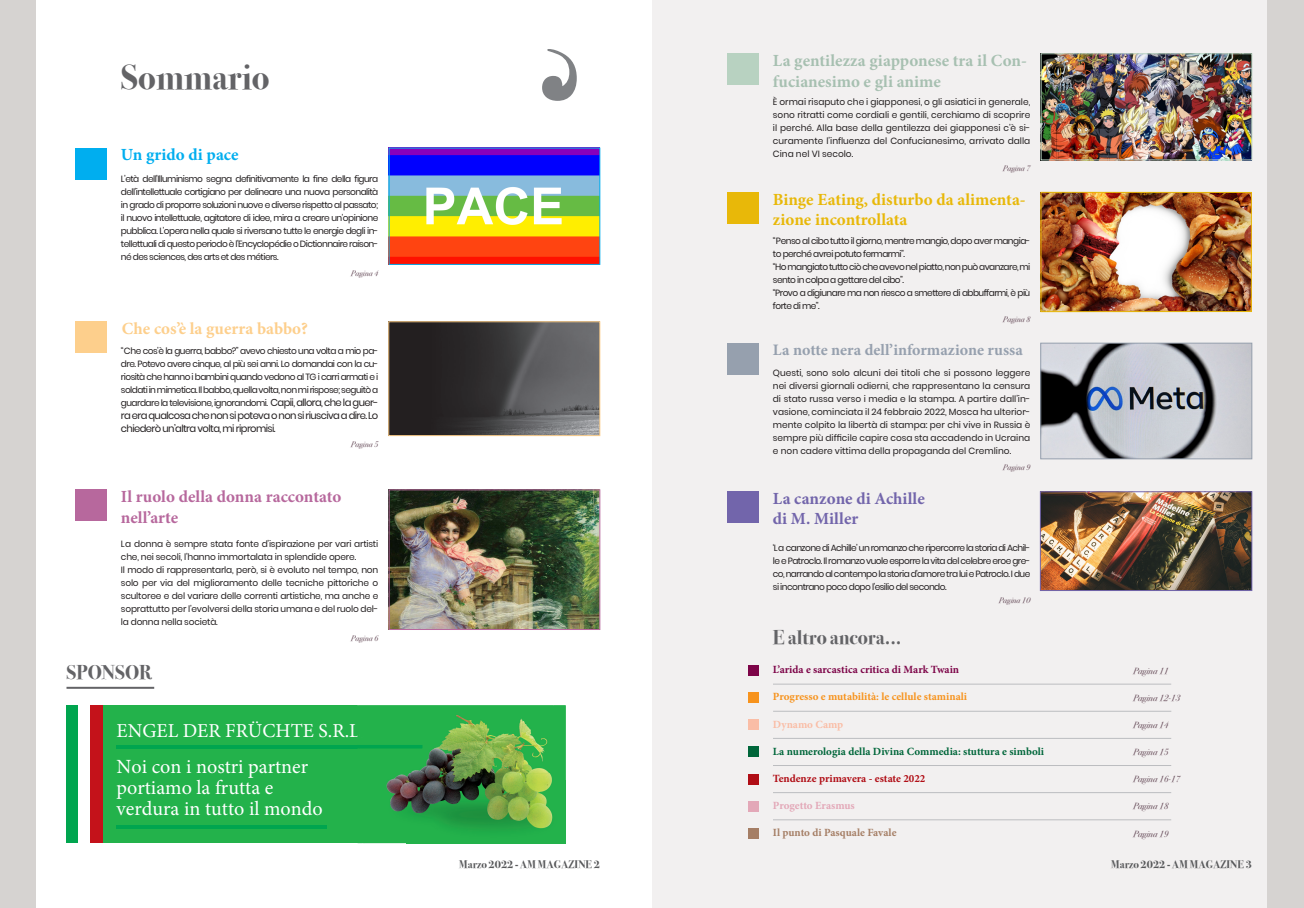
<style>
.page{position:relative;width:1304px;height:908px;background:#fff}
.page>*{position:absolute;margin:0;border:0;box-sizing:border-box;transform-origin:0 0}
.t1{font:700 35px "Bodoni Svty Two ITCTT";color:#636366}
.t2{font:20.1px/21px "Minion Pro";color:#fff}
.t3{font:700 20px "Bodoni Svty Two ITCTT";color:#636366}
.t4{font:19.7px "Minion Pro";color:#fff}
.t5{font:700 17px/21px "Minion Pro";color:#a7c0b1}
.t6{font:700 17px/20.4px "Minion Pro";color:#e8b809}
.t7{font:700 17px/20.4px "Minion Pro";color:#b7689d}
.t8{font:700 17px "Minion Pro";color:#7265ab}
.t9{font:700 17px "Minion Pro";letter-spacing:.005em;color:#fdcf8c}
.t10{font:700 17px "Minion Pro";letter-spacing:.005em;color:#00aeef}
.t11{font:700 16px "Minion Pro";color:#96a0ae}
.t12{font:700 11px "Minion Pro";color:#00663a}
.t13{font:700 11px "Bodoni Svty Two ITCTT";color:#57585a}
.t14{font:700 11px "Minion Pro";color:#f7931d}
.t15{font:700 11px "Minion Pro";color:#7d0448}
.t16{font:700 11px "Minion Pro";color:#b00d15}
.t17{font:700 11px "Minion Pro";color:#a57e65}
.t18{font:700 11px "Minion Pro";color:#e3a8b8}
.t19{font:700 11px "Minion Pro";color:#fabda6}
.t20{font:10px/13px "Poppins";letter-spacing:-.06em;color:#231f20}
.t21{font:9px/13px "Poppins";letter-spacing:-.06em;color:#231f20;text-align:justify}
.t22{font:9px/13px "Poppins";letter-spacing:-.02em;color:#231f20}
.t23{font:italic 9px "Bodoni Svty Two ITCTT";color:#6b515e}
.t24{font:italic 8px "Bodoni Svty Two ITCTT";color:#6b515e}
.s1{font-size:10px}
</style>
<div class="page">
<div style="left:652px;top:0;width:636px;height:907px;background:#f2f0f0"></div>
<div style="left:0;top:0;width:36px;height:907px;background:#d6d3d1"></div>
<div style="left:1268px;top:0;width:36px;height:907px;background:#d6d3d1"></div>
<hr style="left:67px;top:686px;width:87px;height:2px;background:#636366">
<div style="left:67px;top:705px;width:499px;height:137px;background:#23b24b"></div>
<svg style="left:116px;top:825px;width:211px;height:3px"></svg>
<svg style="left:116px;top:745px;width:242px;height:3px"></svg>
<img style="left:358px;top:705px;width:208px;height:67px">
<svg style="left:358px;top:720px;width:5px;height:16px"></svg>
<img style="left:360px;top:744px;width:62px;height:4px">
<img style="left:386px;top:772px;width:180px;height:40px">
<img style="left:406px;top:842px;width:160px;height:2px">
<img style="left:406px;top:779px;width:160px;height:51px">
<div style="left:67px;top:705px;width:12px;height:137px;background:#00a54f"></div>
<div style="left:79px;top:705px;width:12px;height:137px;background:#fff"></div>
<div style="left:91px;top:705px;width:12px;height:137px;background:#c4121a"></div>
<div style="left:76px;top:148px;width:31px;height:31px;background:#00aeef"></div>
<div style="left:728px;top:192px;width:31px;height:31px;background:#e8b809"></div>
<div style="left:728px;top:54px;width:31px;height:31px;background:#b8d2c1"></div>
<div style="left:76px;top:489px;width:31px;height:31px;background:#b7689d"></div>
<div style="left:76px;top:321px;width:31px;height:32px;background:#fdcf8c"></div>
<svg style="left:542px;top:49px;width:35px;height:52px"></svg>
<img style="left:391px;top:149px;width:207px;height:114px">
<img style="left:1042px;top:194px;width:208px;height:116px">
<img style="left:1043px;top:55px;width:207px;height:103px">
<img style="left:391px;top:491px;width:207px;height:136px">
<img style="left:390px;top:323px;width:208px;height:111px">
<div style="left:728px;top:343px;width:31px;height:31px;background:#96a0ae"></div>
<img style="left:1042px;top:344px;width:208px;height:113px">
<div style="left:728px;top:491px;width:31px;height:31px;background:#7265ab"></div>
<img style="left:1042px;top:493px;width:208px;height:95px">
<div style="left:748px;top:692px;width:11px;height:10px;background:#f7931d"></div>
<div style="left:748px;top:719px;width:11px;height:10px;background:#fabda6"></div>
<div style="left:748px;top:746px;width:11px;height:10px;background:#00663a"></div>
<div style="left:748px;top:773px;width:11px;height:11px;background:#b00d15"></div>
<div style="left:748px;top:800px;width:11px;height:11px;background:#e3a8b8"></div>
<div style="left:748px;top:827px;width:11px;height:11px;background:#a57e65"></div>
<div style="left:748px;top:665px;width:11px;height:10px;background:#7d0448"></div>
<div style="left:389px;top:147px;width:211px;height:118px;border:1px solid #00aeef"></div>
<div style="left:388px;top:321px;width:212px;height:115px;border:1px solid #fdcf8c"></div>
<div style="left:389px;top:489px;width:211px;height:140px;border:1px solid #b7689d"></div>
<div style="left:1041px;top:53px;width:211px;height:107px;border:1px solid #b8d2c1"></div>
<div style="left:1040px;top:192px;width:212px;height:120px;border:1px solid #e8b809"></div>
<div style="left:1040px;top:342px;width:212px;height:117px;border:1px solid #96a0ae"></div>
<div style="left:1040px;top:491px;width:212px;height:99px;border:1px solid #7265ab"></div>
<hr style="left:773px;top:683px;width:398px;height:1px;background:#bcbdc0">
<hr style="left:773px;top:710px;width:398px;height:1px;background:#bcbdc0">
<hr style="left:773px;top:737px;width:398px;height:1px;background:#bcbdc0">
<hr style="left:773px;top:764px;width:398px;height:1px;background:#bcbdc0">
<hr style="left:773px;top:792px;width:398px;height:1px;background:#bcbdc0">
<hr style="left:773px;top:819px;width:398px;height:1px;background:#bcbdc0">
<p class="t1" style="left:121px;top:48px;width:150px">Sommario</p>
<p class="t10" style="left:121px;top:143px;width:119px">Un grido di pace</p>
<p class="t21" style="left:121px;top:172px;width:259px">L’età dell’Illuminismo segna definitivamente la fine della figura dell’intellettuale cortigiano per delineare una nuova personalità in grado di proporre soluzioni nuove e diverse rispetto al passato; il nuovo intellettuale, agitatore di idee, mira a creare un’opinione pubblica. L’opera nella quale si riversano tutte le energie degli in&shy;tellettuali di questo periodo è l’Encyclopédie o Dictionnaire raison&shy;né des sciences, des arts et des métiers.</p>
<p class="t9" style="left:122px;top:316px;width:188px">Che cos’è la guerra babbo?</p>
<p class="t24" style="left:351px;top:266px;width:29px">Pagina 4</p>
<p class="t21" style="left:121px;top:344px;width:259px">“Che cos’è la guerra, babbo?” avevo chiesto una volta a mio pa&shy;dre. Potevo avere cinque, al più sei anni. Lo domandai con la cu&shy;riosità che hanno i bambini quando vedono al TG i carri armati e i soldati in mimetica. Il babbo, quella volta, non mi rispose; seguitò a guardare la televisione, ignorandomi. <span class="s1">Capii, allora, che la guer-</span></p>
<p class="t20" style="left:121px;top:408px;width:259px">ra era qualcosa che non si poteva o non si riusciva a dire. Lo chiederò un’altra volta, mi ripromisi.</p>
<p class="t24" style="left:351px;top:437px;width:29px">Pagina 5</p>
<p class="t7" style="left:121px;top:486px;width:222px">Il ruolo della donna raccontato nell’arte</p>
<p class="t22" style="left:121px;top:537px;width:259px">La donna è sempre stata fonte d’ispirazione per vari artisti che, nei secoli, l’hanno immortalata in splendide opere.</p>
<p class="t21" style="left:121px;top:563px;width:259px">Il modo di rappresentarla, però, si è evoluto nel tempo, non solo per via del miglioramento delle tecniche pittoriche o scultoree e del variare delle correnti artistiche, ma anche e soprattutto per l’evolversi della storia umana e del ruolo del&shy;la donna nella società.</p>
<p class="t3" style="left:67px;top:655px;width:87px">SPONSOR</p>
<p class="t24" style="left:351px;top:630px;width:29px">Pagina 6</p>
<h3 class="t4" style="left:116px;top:717px;width:249px">ENGEL DER FRÜCHTE S.R.L.</h3>
<h2 class="t2" style="left:117px;top:755px;width:208px">Noi con i nostri partner portiamo la frutta e verdura in tutto il mondo</h2>
<p class="t13" style="left:459px;top:854px;width:142px">Marzo 2022 - AM MAGAZINE 2</p>
<p class="t5" style="left:773px;top:50px;width:255px">La gentilezza giapponese tra il Con&shy;fucianesimo e gli anime</p>
<p class="t21" style="left:773px;top:95px;width:259px">È ormai risaputo che i giapponesi, o gli asiatici in generale, sono ritratti come cordiali e gentili, cerchiamo di scoprire il perché. Alla base della gentilezza dei giapponesi c’è si&shy;curamente l’influenza del Confucianesimo, arrivato dalla Cina nel VI secolo.</p>
<p class="t24" style="left:1003px;top:161px;width:29px">Pagina 7</p>
<p class="t6" style="left:773px;top:189px;width:254px">Binge Eating, disturbo da alimenta&shy;zione incontrollata</p>
<p class="t21" style="left:773px;top:234px;width:259px">“Penso al cibo tutto il giorno, mentre mangio, dopo aver mangia&shy;to perché avrei potuto fermarmi”.</p>
<p class="t21" style="left:773px;top:260px;width:259px">“Ho mangiato tutto ciò che avevo nel piatto, non può avanzare, mi sento in colpa a gettare del cibo”.</p>
<p class="t21" style="left:773px;top:286px;width:259px">“Provo a digiunare ma non riesco a smettere di abbuffarmi, è più forte di me”.</p>
<p class="t24" style="left:1003px;top:312px;width:29px">Pagina 8</p>
<p class="t11" style="left:773px;top:338px;width:251px">La notte nera dell’informazione russa</p>
<p class="t21" style="left:773px;top:366px;width:259px">Questi, sono solo alcuni dei titoli che si possono leggere nei diversi giornali odierni, che rappresentano la censura di stato russa verso i media e la stampa. A partire dall’in&shy;vasione, cominciata il 24 febbraio 2022, Mosca ha ulterior&shy;mente colpito la libertà di stampa: per chi vive in Russia è sempre più difficile capire cosa sta accadendo in Ucraina e non cadere vittima della propaganda del Cremlino.</p>
<p class="t8" style="left:773px;top:486px;width:153px">La canzone di Achille</p>
<p class="t8" style="left:773px;top:506px;width:87px">di M. Miller</p>
<p class="t21" style="left:773px;top:541px;width:259px">‘La canzone di Achille’ un romanzo che ripercorre la storia di Achil&shy;le e Patroclo. Il romanzo vuole esporre la vita del celebre eroe gre&shy;co, narrando al contempo la storia d’amore tra lui e Patroclo. I due si incontrano poco dopo l’esilio del secondo.</p>
<p class="t3" style="left:773px;top:621px;width:130px">E altro ancora...</p>
<p class="t24" style="left:1003px;top:460px;width:29px">Pagina 9</p>
<p class="t24" style="left:999px;top:592px;width:33px">Pagina 10</p>
<p class="t15" style="left:773px;top:661px;width:188px">L’arida e sarcastica critica di Mark Twain</p>
<p class="t23" style="left:1133px;top:662px;width:37px">Pagina 11</p>
<p class="t14" style="left:773px;top:688px;width:196px">Progresso e mutabilità: le cellule staminali</p>
<p class="t23" style="left:1133px;top:689px;width:49px">Pagina 12-13</p>
<p class="t19" style="left:773px;top:716px;width:72px">Dynamo Camp</p>
<p class="t23" style="left:1133px;top:716px;width:37px">Pagina 14</p>
<p class="t12" style="left:773px;top:743px;width:273px">La numerologia della Divina Commedia: stuttura e simboli</p>
<p class="t23" style="left:1133px;top:744px;width:37px">Pagina 15</p>
<p class="t16" style="left:773px;top:770px;width:154px">Tendenze primavera - estate 2022</p>
<p class="t23" style="left:1133px;top:771px;width:49px">Pagina 16-17</p>
<p class="t18" style="left:773px;top:797px;width:83px">Progetto Erasmus</p>
<p class="t23" style="left:1133px;top:798px;width:37px">Pagina 18</p>
<p class="t17" style="left:773px;top:824px;width:125px">Il punto di Pasquale Favale</p>
<p class="t23" style="left:1133px;top:825px;width:37px">Pagina 19</p>
<p class="t13" style="left:1111px;top:854px;width:142px">Marzo 2022 - AM MAGAZINE 3</p>
</div>
